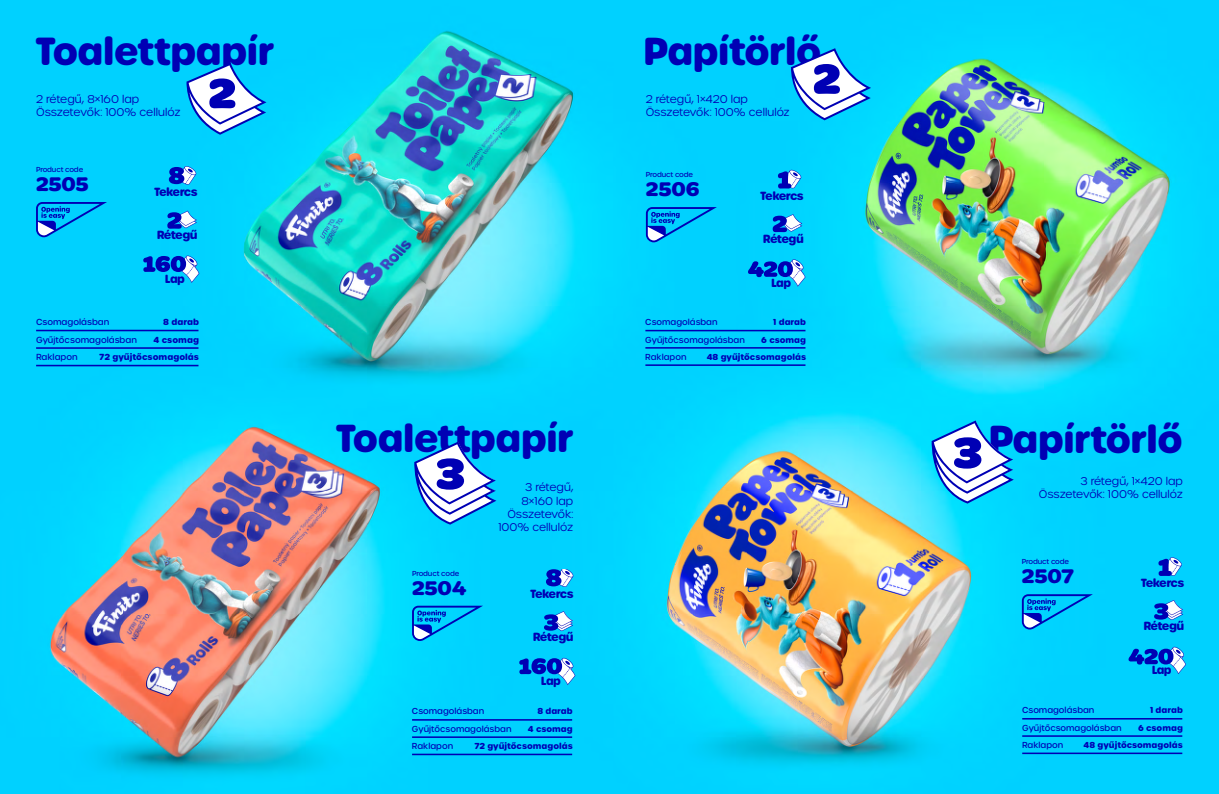
<style>
.page{position:relative;width:1219px;height:794px;background:#fff}
.page>*{position:absolute;margin:0;border:0;box-sizing:border-box;transform-origin:0 0}
.t1{font:700 37.8px "Urbane Rounded";letter-spacing:-.03em;color:#0000b4}
.t2{font:700 37.7px "Urbane Rounded";letter-spacing:-.03em;color:#0000b4}
.t3{font:700 21px "Marigny";color:#0000b4}
.t4{font:700 11.4px "Urbane Rounded";letter-spacing:-.065em;color:#0000b4}
.t5{font:300 10.9px/13px "Urbane Rounded";color:#0000b4}
.t6{font:500 8.5px/17.7px "Urbane Rounded";color:#0000b4}
.t7{font:700 8.5px/17.7px "Urbane Rounded";color:#0000b4;text-align:right}
.t8{font:500 8.4px/17.5px "Urbane Rounded";color:#0000b4}
.t9{font:700 8.4px/17.5px "Urbane Rounded";color:#0000b4;text-align:right}
.t10{font:500 7px "Urbane Rounded";letter-spacing:-.02em;color:#0000b4}
</style>
<div class="page">
<img style="left:0;top:0;width:1219px;height:794px">
<hr style="left:36px;top:330px;width:162px;height:1px;background:#0000b4">
<hr style="left:36px;top:347px;width:162px;height:2px;background:#0000b4">
<hr style="left:36px;top:365px;width:162px;height:1px;background:#0000b4">
<svg style="left:167px;top:211px;width:30px;height:18px"></svg>
<svg style="left:169px;top:166px;width:27px;height:19px"></svg>
<svg style="left:143px;top:255px;width:56px;height:28px"></svg>
<hr style="left:412px;top:719px;width:160px;height:1px;background:#0000b4">
<hr style="left:412px;top:736px;width:160px;height:2px;background:#0000b4">
<hr style="left:412px;top:753px;width:160px;height:2px;background:#0000b4">
<svg style="left:546px;top:569px;width:28px;height:18px"></svg>
<svg style="left:519px;top:657px;width:56px;height:28px"></svg>
<svg style="left:544px;top:611px;width:29px;height:20px"></svg>
<svg style="left:1154px;top:600px;width:29px;height:20px"></svg>
<svg style="left:1128px;top:646px;width:58px;height:28px"></svg>
<svg style="left:1158px;top:557px;width:24px;height:19px"></svg>
<hr style="left:645px;top:330px;width:160px;height:1px;background:#0000b4">
<hr style="left:645px;top:347px;width:160px;height:2px;background:#0000b4">
<hr style="left:645px;top:364px;width:160px;height:2px;background:#0000b4">
<hr style="left:1022px;top:718px;width:160px;height:1px;background:#0000b4">
<hr style="left:1022px;top:735px;width:160px;height:2px;background:#0000b4">
<hr style="left:1022px;top:752px;width:160px;height:2px;background:#0000b4">
<svg style="left:748px;top:259px;width:57px;height:28px"></svg>
<svg style="left:778px;top:170px;width:23px;height:18px"></svg>
<svg style="left:773px;top:214px;width:29px;height:18px"></svg>
<svg style="left:186px;top:63px;width:80px;height:72px"></svg>
<svg style="left:791px;top:48px;width:80px;height:72px"></svg>
<svg style="left:414px;top:441px;width:82px;height:83px"></svg>
<svg style="left:931px;top:420px;width:83px;height:83px"></svg>
<svg style="left:36px;top:202px;width:71px;height:35px"></svg>
<svg style="left:646px;top:207px;width:71px;height:35px"></svg>
<svg style="left:412px;top:605px;width:71px;height:36px"></svg>
<svg style="left:1022px;top:594px;width:71px;height:35px"></svg>
<h1 class="t1" style="left:35px;top:25px;width:241px">Toalettpapír</h1>
<p class="t5" style="left:36px;top:93px;width:146px">2 rétegű, 8×160 lap<br>Összetevők: 100% cellulóz</p>
<p class="t10" style="left:36px;top:165px;width:49px">Product code</p>
<h3 class="t3" style="left:36px;top:172px;width:54px">2505</h3>
<p class="t4" style="left:154px;top:184px;width:45px">Tekercs</p>
<p class="t4" style="left:157px;top:227px;width:42px">Rétegű</p>
<p class="t4" style="left:165px;top:271px;width:22px">Lap</p>
<p class="t6" style="left:36px;top:313px;width:102px">Csomagolásban<br>Gyűjtőcsomagolásban<br>Raklapon</p>
<p class="t7" style="left:99px;top:313px;width:101px">8 darab<br>4 csomag<br>72 gyűjtőcsomagolás</p>
<h2 class="t2" style="left:643px;top:25px;width:180px">Papítörlő</h2>
<p class="t5" style="left:646px;top:93px;width:146px">2 rétegű, 1×420 lap<br>Összetevők: 100% cellulóz</p>
<p class="t10" style="left:646px;top:170px;width:49px">Product code</p>
<h3 class="t3" style="left:646px;top:177px;width:55px">2506</h3>
<p class="t4" style="left:760px;top:188px;width:45px">Tekercs</p>
<p class="t4" style="left:763px;top:230px;width:42px">Rétegű</p>
<p class="t4" style="left:771px;top:275px;width:22px">Lap</p>
<p class="t8" style="left:645px;top:313px;width:101px">Csomagolásban<br>Gyűjtőcsomagolásban<br>Raklapon</p>
<p class="t9" style="left:707px;top:313px;width:101px">1 darab<br>6 csomag<br>48 gyűjtőcsomagolás</p>
<h2 class="t2" style="left:336px;top:412px;width:240px">Toalettpapír</h2>
<p class="t5" style="left:498px;top:481px;width:76px;text-align:right">3 rétegű,<br>8×160 lap<br>Összetevők:<br>100% cellulóz</p>
<p class="t5" style="left:1039px;top:474px;width:146px;text-align:right">3 rétegű, 1×420 lap<br>Összetevők: 100% cellulóz</p>
<h2 class="t2" style="left:988px;top:413px;width:196px">Papírtörlő</h2>
<p class="t10" style="left:412px;top:569px;width:49px">Product code</p>
<h3 class="t3" style="left:412px;top:575px;width:56px">2504</h3>
<p class="t4" style="left:530px;top:586px;width:45px">Tekercs</p>
<p class="t4" style="left:533px;top:629px;width:42px">Rétegű</p>
<p class="t4" style="left:541px;top:673px;width:22px">Lap</p>
<p class="t8" style="left:412px;top:702px;width:101px">Csomagolásban<br>Gyűjtőcsomagolásban<br>Raklapon</p>
<p class="t9" style="left:474px;top:702px;width:100px">8 darab<br>4 csomag<br>72 gyűjtőcsomagolás</p>
<p class="t10" style="left:1022px;top:557px;width:49px">Product code</p>
<h3 class="t3" style="left:1022px;top:564px;width:54px">2507</h3>
<p class="t4" style="left:1141px;top:575px;width:45px">Tekercs</p>
<p class="t4" style="left:1143px;top:618px;width:42px">Rétegű</p>
<p class="t4" style="left:1152px;top:662px;width:22px">Lap</p>
<p class="t8" style="left:1022px;top:701px;width:101px">Csomagolásban<br>Gyűjtőcsomagolásban<br>Raklapon</p>
<p class="t9" style="left:1083px;top:701px;width:101px">1 darab<br>6 csomag<br>48 gyűjtőcsomagolás</p>
</div>
